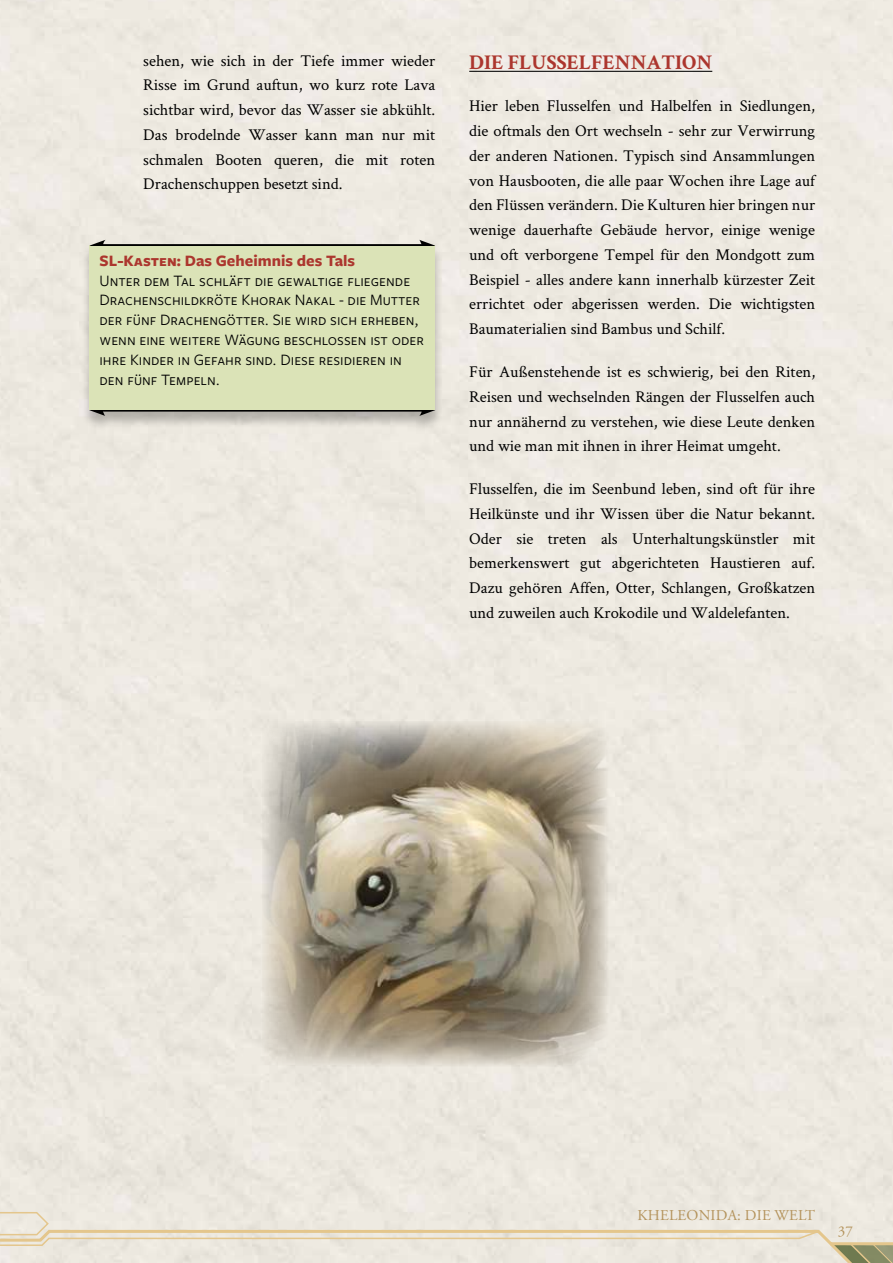
<style>
.page{position:relative;width:893px;height:1263px;background:#fff}
.page>*{position:absolute;margin:0;border:0;box-sizing:border-box;transform-origin:0 0}
.t1{font:700 21px "Crimson Text";color:#ac362e}
.t2{font:16.5px/24.8px "Crimson Text";color:#000;text-align:justify}
.t3{font:16.5px/19.8px "Freight Sans Pro";color:#000}
.t4{font:700 16.5px "Freight Sans Pro";color:#ac362e}
.t5{font:15px "Adobe Garamond Pro";letter-spacing:.015em;color:#b4935c}
</style>
<div class="page">
<svg style="left:0;top:1211px;width:893px;height:52px;background:#e9e3d5"></svg>
<hr style="left:469px;top:71px;width:243px;height:1px;background:#000">
<img style="left:262px;top:721px;width:346px;height:345px">
<div style="left:81px;top:241px;width:362px;height:190px;background:#000;opacity:.25"></div>
<div style="left:89px;top:246px;width:346px;height:164px;background:#dbe3b7"></div>
<hr style="left:100px;top:410px;width:325px;height:2px;background:#000">
<svg style="left:89px;top:410px;width:16px;height:6px"></svg>
<svg style="left:419px;top:410px;width:16px;height:6px"></svg>
<hr style="left:100px;top:244px;width:325px;height:2px;background:#000">
<svg style="left:90px;top:240px;width:16px;height:6px"></svg>
<svg style="left:419px;top:240px;width:16px;height:6px"></svg>
<p class="t2" style="left:143px;top:47px;width:293px">sehen, wie sich in der Tiefe immer wieder Risse im Grund auftun, wo kurz rote Lava sichtbar wird, bevor das Wasser sie abkühlt.<br>Das brodelnde Wasser kann man nur mit schmalen Booten queren, die mit roten Drachenschuppen besetzt sind.</p>
<p class="t1" style="left:469px;top:49px;width:245px">DIE FLUSSELFENNATION</p>
<p class="t2" style="left:469px;top:93px;width:347px">Hier leben Flusselfen und Halbelfen in Siedlungen, die oftmals den Ort wechseln - sehr zur Verwirrung der anderen Nationen. Typisch sind Ansammlungen von Hausbooten, die alle paar Wochen ihre Lage auf den Flüssen verändern. Die Kulturen hier bringen nur wenige dauerhafte Gebäude hervor, einige wenige und oft verborgene Tempel für den Mondgott zum Beispiel - alles andere kann innerhalb kürzester Zeit errichtet oder abgerissen werden. Die wichtigsten Baumaterialien sind Bambus und Schilf.</p>
<p class="t2" style="left:469px;top:359px;width:347px">Für Außenstehende ist es schwierig, bei den Riten, Reisen und wechselnden Rängen der Flusselfen auch nur annähernd zu verstehen, wie diese Leute denken und wie man mit ihnen in ihrer Heimat umgeht.</p>
<p class="t2" style="left:469px;top:476px;width:347px">Flusselfen, die im Seenbund leben, sind oft für ihre Heilkünste und ihr Wissen über die Natur bekannt.<br>Oder sie treten als Unterhaltungskünstler mit bemerkenswert gut abgerichteten Haustieren auf.<br>Dazu gehören Affen, Otter, Schlangen, Großkatzen und zuweilen auch Krokodile und Waldelefanten.</p>
<p class="t4" style="left:99px;top:249px;width:257px">SL-Kasten: Das Geheimnis des Tals</p>
<p class="t3" style="left:99px;top:270px;width:326px">Unter dem Tal schläft die gewaltige fliegende Drachenschildkröte Khorak Nakal - die Mutter der fünf Drachengötter. Sie wird sich erheben, wenn eine weitere Wägung beschlossen ist oder ihre Kinder in Gefahr sind. Diese residieren in den fünf Tempeln.</p>
<p class="t5" style="left:637px;top:1206px;width:179px">KHELEONIDA: DIE WELT</p>
<p class="t5" style="left:838px;top:1222px;width:16px">37</p>
</div>
